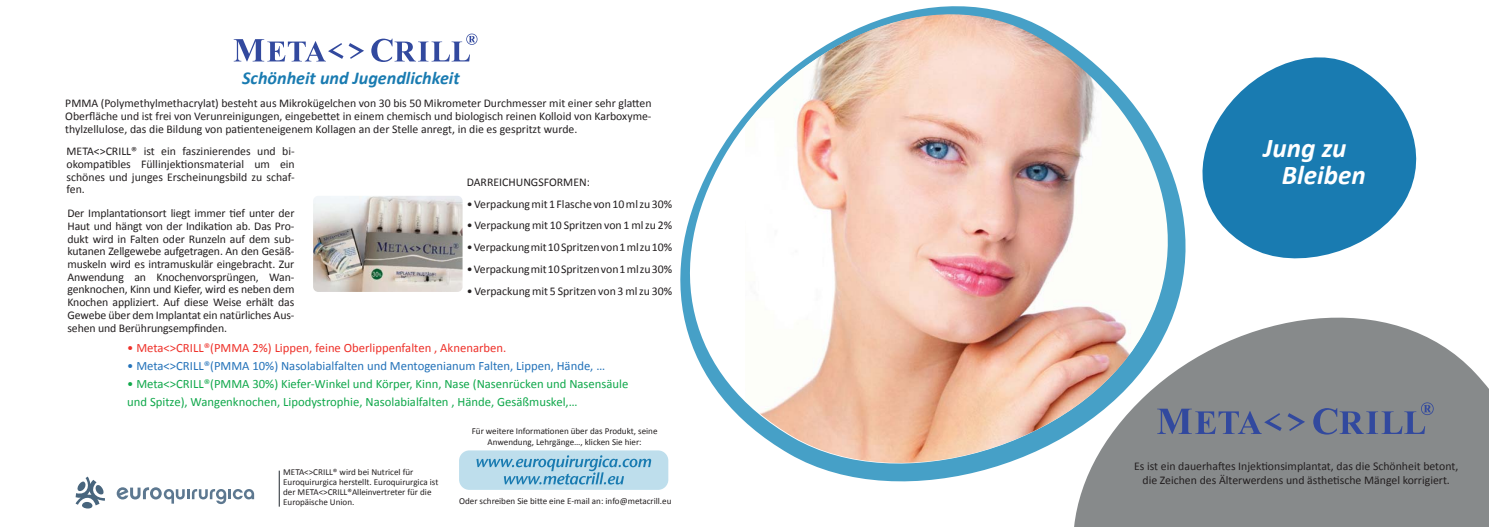
<style>
.page{position:relative;width:1489px;height:527px;background:#fff}
.page>*{position:absolute;margin:0;border:0;box-sizing:border-box;transform-origin:0 0}
.t1{font:italic 700 27.12px/27.1px "Calibri";color:#fff}
.t2{font:italic 700 18.12px "Calibri";color:#197bb1}
.t3{font:12.62px/18.1px "Calibri";color:#10a84b}
.t4{font:12.62px "Calibri";color:#2372b9}
.t5{font:12.62px "Calibri";color:#ee312a}
.t6{font:11.75px/12.6px "Calibri";color:#231f20;text-align:justify}
.t7{font:9px/10px "Calibri";color:#231f20}
</style>
<div class="page">
<svg style="left:117px;top:487px;width:137px;height:16px"></svg>
<svg style="left:76px;top:476px;width:29px;height:32px"></svg>
<hr style="left:279px;top:470px;width:1px;height:36px;background:#20272e">
<svg style="left:660px;top:6px;width:526px;height:484px"></svg>
<img style="left:745px;top:14px;width:422px;height:448px">
<svg style="left:1048px;top:284px;width:440px;height:242px;fill:#878a8b"></svg>
<svg style="left:1157px;top:402px;width:276px;height:32px;background:#737a8f"></svg>
<svg style="left:1202px;top:57px;width:215px;height:202px;fill:#197bb1"></svg>
<div style="left:459px;top:450px;width:209px;height:39px;background:#bedeec;border-radius:10px"></div>
<svg style="left:476px;top:455px;width:175px;height:29px"></svg>
<svg style="left:234px;top:34px;width:243px;height:28px"></svg>
<img style="left:313px;top:196px;width:149px;height:95px;border-radius:5px">
<h2 class="t2" style="left:242px;top:70px;width:219px">Schönheit und Jugendlichkeit</h2>
<p class="t6" style="left:65px;top:98px;width:588px">PMMA (Polymethylmethacrylat) besteht aus Mikrokügelchen von 30 bis 50 Mikrometer Durchmesser mit einer sehr glatten Oberfläche und ist frei von Verunreinigungen, eingebettet in einem chemisch und biologisch reinen Kolloid von Karboxyme&shy;thylzellulose, das die Bildung von patienteneigenem Kollagen an der Stelle anregt, in die es gespritzt wurde.</p>
<p class="t6" style="left:66px;top:146px;width:230px">META&lt;&gt;CRILL® ist ein faszinierendes und bi&shy;okompatibles Füllinjektionsmaterial um ein schönes und junges Erscheinungsbild zu schaf&shy;fen.</p>
<p class="t6" style="left:467px;top:176px;width:125px">DARREICHUNGSFORMEN:</p>
<p class="t6" style="left:467px;top:198px;width:207px">• Verpackung mit 1 Flasche von 10 ml zu 30%</p>
<p class="t6" style="left:467px;top:220px;width:207px">• Verpackung mit 10 Spritzen von 1 ml zu 2%</p>
<p class="t6" style="left:467px;top:241px;width:207px">• Verpackung mit 10 Spritzen von 1 ml zu 10%</p>
<p class="t6" style="left:467px;top:263px;width:207px">• Verpackung mit 10 Spritzen von 1 ml zu 30%</p>
<p class="t6" style="left:467px;top:285px;width:207px">• Verpackung mit 5 Spritzen von 3 ml zu 30%</p>
<p class="t6" style="left:67px;top:208px;width:228px">Der Implantationsort liegt immer tief unter der Haut und hängt von der Indikation ab. Das Pro&shy;dukt wird in Falten oder Runzeln auf dem sub&shy;kutanen Zellgewebe aufgetragen. An den Gesäß&shy;muskeln wird es intramuskulär eingebracht. Zur Anwendung an Knochenvorsprüngen, Wan&shy;genknochen, Kinn und Kiefer, wird es neben dem Knochen appliziert. Auf diese Weise erhält das Gewebe über dem Implantat ein natürliches Aus&shy;sehen und Berührungsempfinden.</p>
<p class="t5" style="left:127px;top:342px;width:380px">• Meta&lt;&gt;CRILL®(PMMA 2%) Lippen, feine Oberlippenfalten , Aknenarben.</p>
<p class="t4" style="left:127px;top:360px;width:479px">• Meta&lt;&gt;CRILL®(PMMA 10%) Nasolabialfalten und Mentogenianum Falten, Lippen, Hände, …</p>
<p class="t3" style="left:127px;top:375px;width:503px">• Meta&lt;&gt;CRILL®(PMMA 30%) Kiefer-Winkel und Körper, Kinn, Nase (Nasenrücken und Nasensäule und Spitze), Wangenknochen, Lipodystrophie, Nasolabialfalten , Hände, Gesäßmuskel,…</p>
<p class="t7" style="left:283px;top:467px;width:157px">META&lt;&gt;CRILL® wird bei Nutricel für Euroquirurgica herstellt. Euroquirurgica ist der META&lt;&gt;CRILL®Alleinvertreter für die Europäische Union.</p>
<p class="t7" style="left:472px;top:426px;width:187px;line-height:10.9px;text-align:center">Für weitere Informationen über das Produkt, seine<br>Anwendung, Lehrgänge…, klicken Sie hier:</p>
<p class="t7" style="left:459px;top:496px;width:214px">Oder schreiben Sie bitte eine E-mail an: info@metacrill.eu</p>
<h1 class="t1" style="left:1281px;top:136px;width:85px;text-indent:-18px">Jung zu<br>Bleiben</h1>
<p class="t6" style="left:1133px;top:459px;width:326px;line-height:14.1px;text-align:center">Es ist ein dauerhaftes Injektionsimplantat, das die Schönheit betont, die Zeichen des Älterwerdens und ästhetische Mängel korrigiert.</p>
</div>
